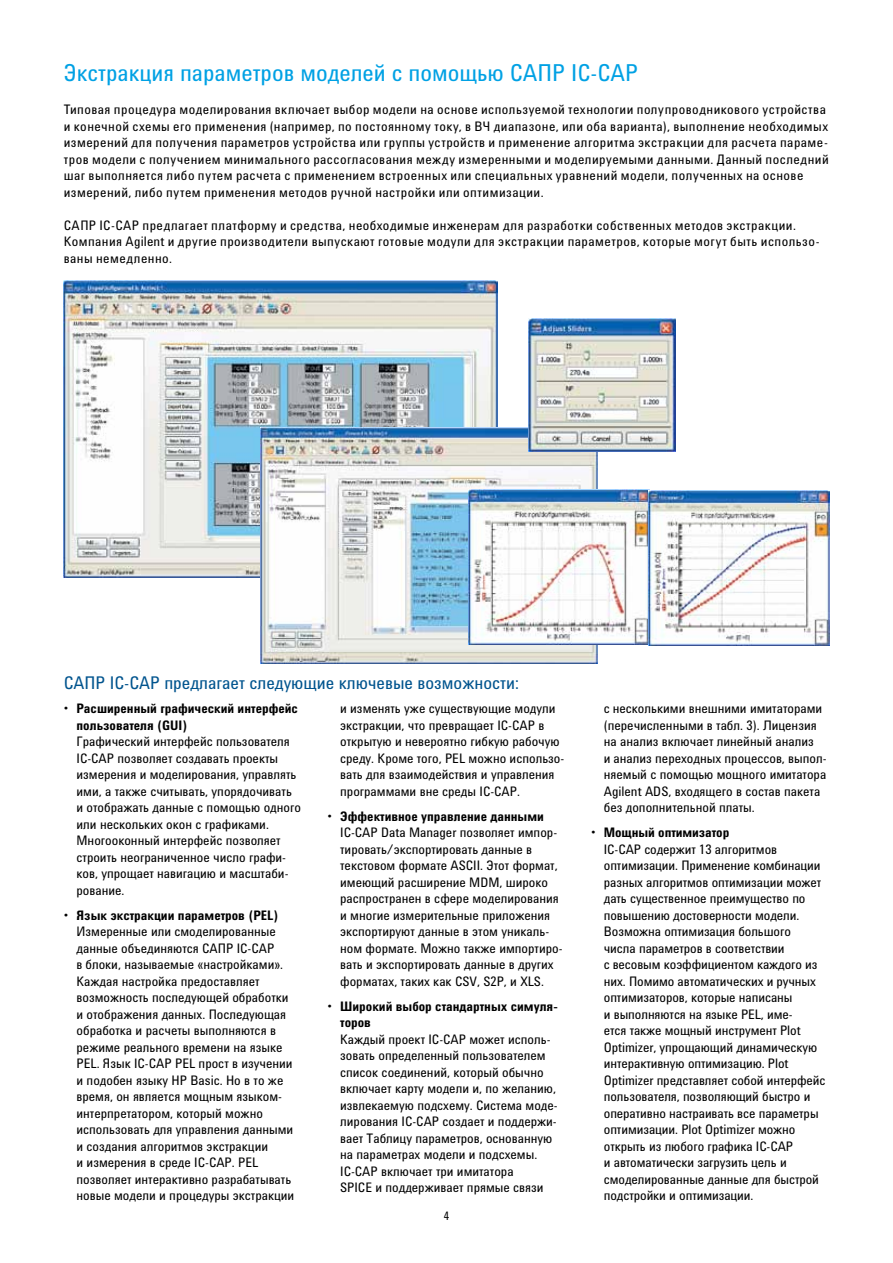
<style>
.page{position:relative;width:893px;height:1263px;background:#fff}
.page>*{position:absolute;margin:0;border:0;box-sizing:border-box;transform-origin:0 0}
.t1{font:24px "Agilent Condensed CFF";color:#00a1e4}
.t2{font:18px "Agilent Condensed CFF";color:#00548e}
.t3{font:13.5px/16.5px "Agilent Condensed CFF";color:#000}
.t4{font:13.5px/16.5px "Agilent Condensed CFF";letter-spacing:.035em;color:#000}
.t5{font:700 13.5px/16.5px "Agilent Condensed CFF";color:#000}
.t6{font:12px "Agilent Condensed CFF";color:#000}
.s1{font-weight:400}
.s2{font-weight:700}
</style>
<div class="page">
<img style="left:64px;top:281px;width:433px;height:296px">
<img style="left:260px;top:428px;width:337px;height:236px">
<img style="left:469px;top:489px;width:181px;height:155px">
<img style="left:648px;top:490px;width:181px;height:156px">
<img style="left:529px;top:319px;width:147px;height:133px">
<h1 class="t1" style="left:64px;top:54px;width:576px">Экстракция параметров моделей с помощью САПР IC-CAP</h1>
<p class="t4" style="left:64px;top:101px;width:766px">Типовая процедура моделирования включает выбор модели на основе используемой технологии полупроводникового устройства и конечной схемы его применения (например, по постоянному току, в ВЧ диапазоне, или оба варианта), выполнение необходимых измерений для получения параметров устройства или группы устройств и применение алгоритма экстракции для расчета параме&shy;тров модели с получением минимального рассогласования между измеренными и моделируемыми данными. Данный последний шаг выполняется либо путем расчета с применением встроенных или специальных уравнений модели, полученных на основе измерений, либо путем применения методов ручной настройки или оптимизации.</p>
<p class="t4" style="left:64px;top:216px;width:757px">САПР IC-CAP предлагает платформу и средства, необходимые инженерам для разработки собственных методов экстракции.<br>Компания Agilent и другие производители выпускают готовые модули для экстракции параметров, которые могут быть использо&shy;ваны немедленно.</p>
<h2 class="t2" style="left:64px;top:669px;width:457px">САПР IC-CAP предлагает следующие ключевые возможности:</h2>
<p class="t5" style="left:77px;top:700px;width:223px;text-indent:-13px"><span class="s1">•</span> Расширенный графический интерфейс пользователя (GUI)</p>
<p class="t3" style="left:77px;top:733px;width:226px">Графический интерфейс пользователя IC-CAP позволяет создавать проекты измерения и моделирования, управлять ими, а также считывать, упорядочивать и отображать данные с помощью одного или нескольких окон с графиками.<br>Многооконный интерфейс позволяет строить неограниченное число графи&shy;ков, упрощает навигацию и масштаби&shy;рование.</p>
<p class="t3" style="left:77px;top:906px;width:219px;text-indent:-13px">• <span class="s2">Язык экстракции параметров (PEL)<br></span>Измеренные или смоделированные данные объединяются САПР IC-CAP<br>в блоки, называемые «настройками».<br>Каждая настройка предоставляет возможность последующей обработки и отображения данных. Последующая обработка и расчеты выполняются в режиме реального времени на языке PEL. Язык IC-CAP PEL прост в изучении и подобен языку HP Basic. Но в то же время, он является мощным языком&shy;интерпретатором, который можно использовать для управления данными и создания алгоритмов экстракции<br>и измерения в среде IC-CAP. PEL позволяет интерактивно разрабатывать новые модели и процедуры экстракции</p>
<p class="t3" style="left:340px;top:700px;width:226px">и изменять уже существующие модули экстракции, что превращает IC-CAP в открытую и невероятно гибкую рабочую среду. Кроме того, PEL можно использо&shy;вать для взаимодействия и управления программами вне среды IC-CAP.</p>
<p class="t3" style="left:340px;top:807px;width:219px;text-indent:-13px">• <span class="s2">Эффективное управление данными </span>IC-CAP Data Manager позволяет импор&shy;тировать/экспортировать данные в текстовом формате ASCII. Этот формат, имеющий расширение mdm</p>
<p class="t3" style="left:340px;top:873px;width:224px;text-indent:159px">, широко распространен в сфере моделирования и многие измерительные приложения экспортируют данные в этом уникаль&shy;ном формате. Можно также импортиро&shy;вать и экспортировать данные в других форматах, таких как csv, s2p, и xls.</p>
<p class="t5" style="left:340px;top:997px;width:220px;text-indent:-13px"><span class="s1">•</span> Широкий выбор стандартных симуля&shy;торов</p>
<p class="t3" style="left:340px;top:1030px;width:219px">Каждый проект IC-CAP может исполь&shy;зовать определенный пользователем список соединений, который обычно включает карту модели и, по желанию, извлекаемую подсхему. Система моде&shy;лирования IC-CAP создает и поддержи&shy;вает Таблицу параметров, основанную на параметрах модели и подсхемы.<br>IC-CAP включает три имитатора<br>SPICE и поддерживает прямые связи</p>
<p class="t6" style="left:444px;top:1207px;width:7px">4</p>
<p class="t3" style="left:604px;top:700px;width:224px">с несколькими внешними имитаторами (перечисленными в табл. 3). Лицензия на анализ включает линейный анализ<br>и анализ переходных процессов, выпол&shy;няемый с помощью мощного имитатора Agilent ADS, входящего в состав пакета без дополнительной платы.</p>
<p class="t3" style="left:604px;top:824px;width:223px;text-indent:-13px">• <span class="s2">Мощный оптимизатор<br></span>IC-CAP содержит 13 алгоритмов оптимизации. Применение комбинации разных алгоритмов оптимизации может дать существенное преимущество по повышению достоверности модели.<br>Возможна оптимизация большого числа параметров в соответствии<br>с весовым коэффициентом каждого из них. Помимо автоматических и ручных оптимизаторов, которые написаны<br>и выполняются на языке PEL, име-<br>ется также мощный инструмент Plot Optimizer, упрощающий динамическую интерактивную оптимизацию. Plot Optimizer представляет собой интерфейс пользователя, позволяющий быстро и оперативно настраивать все параметры оптимизации. Plot Optimizer можно открыть из любого графика IC-CAP<br>и автоматически загрузить цель и смоделированные данные для быстрой подстройки и оптимизации.</p>
</div>
